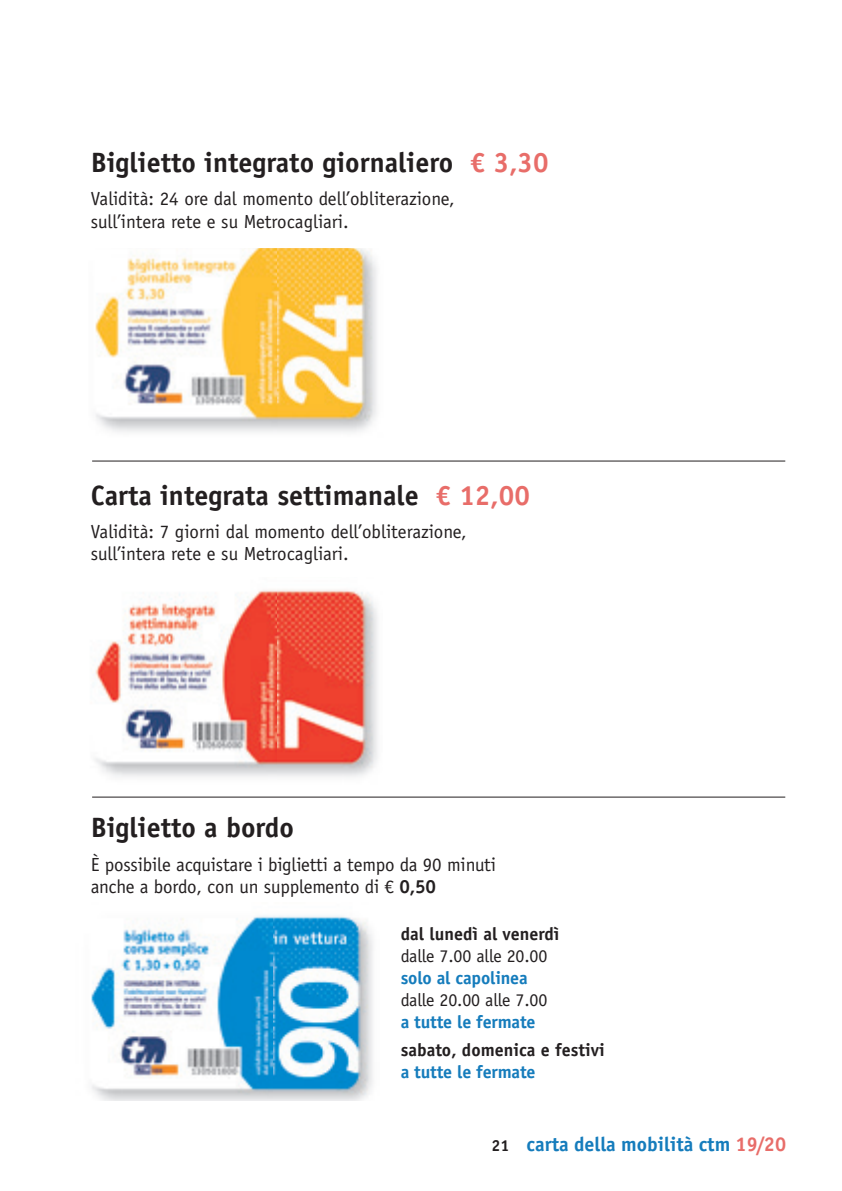
<style>
.page{position:relative;width:842px;height:1191px;background:#fff}
.page>*{position:absolute;margin:0;border:0;box-sizing:border-box;transform-origin:0 0}
.testi_p3{font:700 28px "Officina Sans Std";color:#231f20}
.t1{font:700 20px "Officina Sans Std";color:#157cbc}
.testi_p3-2{font:19px/22px "Officina Sans Std";letter-spacing:-.01em;color:#231f20}
.testi_p3-3{font:18px/22px "Officina Sans Std";letter-spacing:-.01em;color:#231f20}
.testi_p3-4{font:700 18px "Officina Sans Std";color:#231f20}
.testi_p3-5{font:700 18px "Officina Sans Std";letter-spacing:-.01em;color:#157cbc}
.s1{color:#e86d69}
.s2{font-weight:700}
.s3{font-weight:700;color:#157cbc}
.s4{font-size:16px;color:#231f20}
</style>
<div class="page">
<img style="left:95px;top:589px;width:283px;height:188px">
<img style="left:95px;top:248px;width:282px;height:184px">
<img style="left:91px;top:915px;width:282px;height:185px">
<hr style="left:92px;top:461px;width:693px;height:1px;background:#231f20">
<hr style="left:92px;top:796px;width:693px;height:1px;background:#231f20">
<p class="testi_p3" style="left:91px;top:145px;width:459px">Biglietto integrato giornaliero <span class="s1">€ 3,30</span></p>
<p class="testi_p3-2" style="left:91px;top:188px;width:365px">Validità: 24 ore dal momento dell’obliterazione,</p>
<p class="testi_p3-2" style="left:91px;top:210px;width:259px">sull’intera rete e su Metrocagliari.</p>
<p class="testi_p3" style="left:91px;top:478px;width:441px">Carta integrata settimanale <span class="s1">€ 12,00</span></p>
<p class="testi_p3-2" style="left:91px;top:520px;width:377px">Validità: 7 giorni dal momento dell’obliterazione,</p>
<p class="testi_p3-2" style="left:91px;top:542px;width:259px">sull’intera rete e su Metrocagliari.</p>
<p class="testi_p3" style="left:91px;top:810px;width:205px">Biglietto a bordo</p>
<p class="testi_p3-2" style="left:91px;top:853px;width:407px">È possibile acquistare i biglietti a tempo da 90 minuti anche a bordo, con un supplemento di € <span class="s2">0,50</span></p>
<p class="testi_p3-4" style="left:401px;top:923px;width:160px">dal lunedì al venerdì</p>
<p class="testi_p3-3" style="left:401px;top:945px;width:148px">dalle 7.00 alle 20.00 <span class="s3">solo al capolinea</span></p>
<p class="testi_p3-3" style="left:401px;top:989px;width:148px">dalle 20.00 alle 7.00 <span class="s3">a tutte le fermate</span></p>
<p class="testi_p3-4" style="left:401px;top:1038px;width:205px">sabato, domenica e festivi</p>
<p class="testi_p3-5" style="left:401px;top:1060px;width:136px">a tutte le fermate</p>
<p class="t1" style="left:491px;top:1131px;width:296px"><span class="s4">21</span> carta della mobilità ctm <span class="s1">19/20</span></p>
</div>
